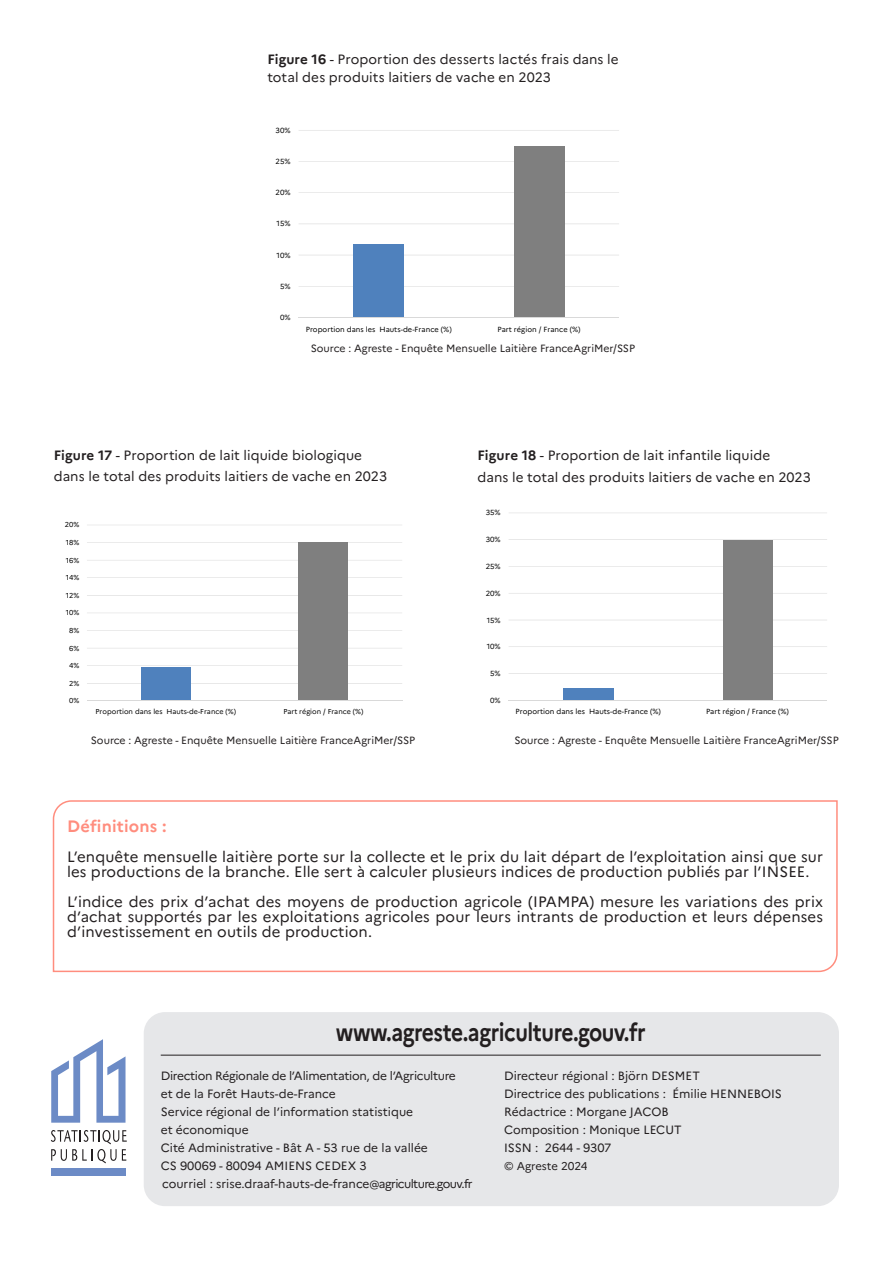
<style>
.page{position:relative;width:893px;height:1263px;background:#fff}
.page>*{position:absolute;margin:0;border:0;box-sizing:border-box;transform-origin:0 0}
.t1{font:700 25.05px "Marianne";letter-spacing:-.02em;color:#231f20;scale:.84 1}
.Source_graphique{font:700 16.5px "Marianne";letter-spacing:.01em;color:#ff8d7e}
.Source_graphique-2{font:15px/15px "Marianne";letter-spacing:.01em;color:#231f20}
.Conjoncture_Titre_graphique{font:13.5px/18px "Marianne";letter-spacing:.005em;color:#231f20}
.t2{font:12px/18px "Marianne";color:#231f20}
.t3{font:11.25px "Marianne";letter-spacing:-.005em;color:#231f20}
.Source_graphique-3{font:10.5px "Marianne";color:#231f20}
.t4{font:7.35px "Marianne";color:#000}
.t5{font:7.2px "Marianne";color:#000}
.s1{font-weight:700}
</style>
<div class="page">
<div style="left:51px;top:1168px;width:75px;height:7px;background:#6c8bc6"></div>
<svg style="left:51px;top:1130px;width:76px;height:33px"></svg>
<svg style="left:51px;top:1039px;width:75px;height:84px"></svg>
<div style="left:144px;top:1012px;width:695px;height:194px;background:#e6e7e9;border-radius:21px"></div>
<hr style="left:161px;top:1055px;width:660px;height:1px;background:#231f20">
<svg style="left:52px;top:800px;width:786px;height:173px"></svg>
<hr style="left:509px;top:673px;width:318px;height:1px;background:#d9d9d9">
<hr style="left:509px;top:646px;width:318px;height:1px;background:#d9d9d9">
<hr style="left:509px;top:620px;width:318px;height:1px;background:#d9d9d9">
<hr style="left:509px;top:593px;width:318px;height:1px;background:#d9d9d9">
<hr style="left:509px;top:566px;width:318px;height:1px;background:#d9d9d9">
<hr style="left:509px;top:539px;width:318px;height:1px;background:#d9d9d9">
<hr style="left:509px;top:513px;width:318px;height:1px;background:#d9d9d9">
<div style="left:722px;top:540px;width:50px;height:160px;background:#7f7f7f"></div>
<div style="left:563px;top:688px;width:50px;height:12px;background:#4f81bd"></div>
<hr style="left:509px;top:700px;width:318px;height:1px;background:#d9d9d9">
<hr style="left:87px;top:683px;width:315px;height:1px;background:#d9d9d9">
<hr style="left:87px;top:665px;width:315px;height:1px;background:#d9d9d9">
<hr style="left:87px;top:648px;width:315px;height:1px;background:#d9d9d9">
<hr style="left:87px;top:630px;width:315px;height:1px;background:#d9d9d9">
<hr style="left:87px;top:613px;width:315px;height:1px;background:#d9d9d9">
<hr style="left:87px;top:595px;width:315px;height:1px;background:#d9d9d9">
<hr style="left:87px;top:577px;width:315px;height:1px;background:#d9d9d9">
<hr style="left:87px;top:560px;width:315px;height:1px;background:#d9d9d9">
<hr style="left:87px;top:542px;width:315px;height:1px;background:#d9d9d9">
<hr style="left:87px;top:525px;width:315px;height:1px;background:#d9d9d9">
<div style="left:299px;top:542px;width:49px;height:159px;background:#7f7f7f"></div>
<div style="left:141px;top:667px;width:49px;height:34px;background:#4f81bd"></div>
<hr style="left:87px;top:701px;width:315px;height:1px;background:#d9d9d9">
<hr style="left:299px;top:286px;width:320px;height:1px;background:#d9d9d9">
<hr style="left:299px;top:255px;width:320px;height:1px;background:#d9d9d9">
<hr style="left:299px;top:224px;width:320px;height:1px;background:#d9d9d9">
<hr style="left:299px;top:192px;width:320px;height:1px;background:#d9d9d9">
<hr style="left:299px;top:161px;width:320px;height:1px;background:#d9d9d9">
<hr style="left:299px;top:130px;width:320px;height:1px;background:#d9d9d9">
<div style="left:514px;top:146px;width:50px;height:171px;background:#7f7f7f"></div>
<div style="left:354px;top:244px;width:50px;height:73px;background:#4f81bd"></div>
<hr style="left:299px;top:317px;width:320px;height:1px;background:#d9d9d9">
<p class="Conjoncture_Titre_graphique" style="left:267px;top:49px;width:353px"><span class="s1">Figure 16</span> - Proportion des desserts lactés frais dans le total des produits laitiers de vache en 2023</p>
<p class="t4" style="left:276px;top:124px;width:17px">30%</p>
<p class="t4" style="left:276px;top:156px;width:17px">25%</p>
<p class="t4" style="left:276px;top:187px;width:17px">20%</p>
<p class="t4" style="left:277px;top:218px;width:16px">15%</p>
<p class="t4" style="left:277px;top:249px;width:16px">10%</p>
<p class="t4" style="left:280px;top:280px;width:12px">5%</p>
<p class="t4" style="left:280px;top:312px;width:12px">0%</p>
<p class="t4" style="left:306px;top:323px;width:148px">Proportion dans les Hauts-de-France (%)</p>
<p class="t4" style="left:497px;top:323px;width:85px">Part région / France (%)</p>
<p class="Source_graphique-3" style="left:311px;top:340px;width:326px">Source : Agreste - Enquête Mensuelle Laitière FranceAgriMer/SSP</p>
<p class="Conjoncture_Titre_graphique" style="left:54px;top:445px;width:310px"><span class="s1">Figure 17</span> - Proportion de lait liquide biologique</p>
<p class="Conjoncture_Titre_graphique" style="left:54px;top:466px;width:335px">dans le total des produits laitiers de vache en 2023</p>
<p class="t5" style="left:65px;top:519px;width:16px">20%</p>
<p class="t5" style="left:66px;top:537px;width:15px">18%</p>
<p class="t5" style="left:66px;top:554px;width:15px">16%</p>
<p class="t5" style="left:66px;top:572px;width:15px">14%</p>
<p class="t5" style="left:66px;top:590px;width:15px">12%</p>
<p class="t5" style="left:66px;top:607px;width:15px">10%</p>
<p class="t5" style="left:69px;top:625px;width:12px">8%</p>
<p class="t5" style="left:69px;top:642px;width:12px">6%</p>
<p class="t5" style="left:69px;top:660px;width:12px">4%</p>
<p class="t5" style="left:69px;top:678px;width:12px">2%</p>
<p class="t5" style="left:69px;top:695px;width:12px">0%</p>
<p class="t5" style="left:95px;top:706px;width:142px">Proportion dans les Hauts-de-France (%)</p>
<p class="t5" style="left:283px;top:706px;width:81px">Part région / France (%)</p>
<p class="Source_graphique-3" style="left:91px;top:732px;width:326px">Source : Agreste - Enquête Mensuelle Laitière FranceAgriMer/SSP</p>
<p class="Conjoncture_Titre_graphique" style="left:477px;top:445px;width:294px"><span class="s1">Figure 18</span> - Proportion de lait infantile liquide</p>
<p class="Conjoncture_Titre_graphique" style="left:477px;top:467px;width:335px">dans le total des produits laitiers de vache en 2023</p>
<p class="t4" style="left:486px;top:507px;width:16px">35%</p>
<p class="t4" style="left:486px;top:534px;width:16px">30%</p>
<p class="t4" style="left:486px;top:561px;width:16px">25%</p>
<p class="t4" style="left:486px;top:587px;width:16px">20%</p>
<p class="t4" style="left:487px;top:614px;width:16px">15%</p>
<p class="t4" style="left:487px;top:641px;width:16px">10%</p>
<p class="t4" style="left:490px;top:668px;width:12px">5%</p>
<p class="t4" style="left:490px;top:694px;width:12px">0%</p>
<p class="t4" style="left:515px;top:706px;width:147px">Proportion dans les Hauts-de-France (%)</p>
<p class="t4" style="left:706px;top:706px;width:84px">Part région / France (%)</p>
<p class="Source_graphique-3" style="left:514px;top:732px;width:326px">Source : Agreste - Enquête Mensuelle Laitière FranceAgriMer/SSP</p>
<p class="Source_graphique" style="left:67px;top:814px;width:101px">Définitions :</p>
<p class="Source_graphique-2" style="left:67px;top:848px;width:757px">L’enquête mensuelle laitière porte sur la collecte et le prix du lait départ de l’exploitation ainsi que sur les productions de la branche. Elle sert à calculer plusieurs indices de production publiés par l’INSEE.</p>
<p class="Source_graphique-2" style="left:67px;top:893px;width:758px;text-align:justify">L’indice des prix d’achat des moyens de production agricole (IPAMPA) mesure les variations des prix d’achat supportés par les exploitations agricoles pour leurs intrants de production et leurs dépenses d’investissement en outils de production.</p>
<h1 class="t1" style="left:336px;top:1013px;width:370px">www.agreste.agriculture.gouv.fr</h1>
<p class="t2" style="left:161px;top:1066px;width:313px">Direction Régionale de l’Alimentation, de l’Agriculture<br>et de la Forêt Hauts-de-France<br>Service régional de l’information statistique<br>et économique<br>Cité Administrative - Bât A - 53 rue de la vallée<br>CS 90069 - 80094 AMIENS CEDEX 3<br>courriel : srise.draaf-hauts-de-france@agriculture.gouv.fr</p>
<p class="t2" style="left:504px;top:1066px;width:279px">Directeur régional : Björn DESMET<br>Directrice des publications : Émilie HENNEBOIS<br>Rédactrice : Morgane JACOB<br>Composition : Monique LECUT<br>ISSN : 2644 - 9307</p>
<p class="t3" style="left:504px;top:1157px;width:85px">© Agreste 2024</p>
</div>
